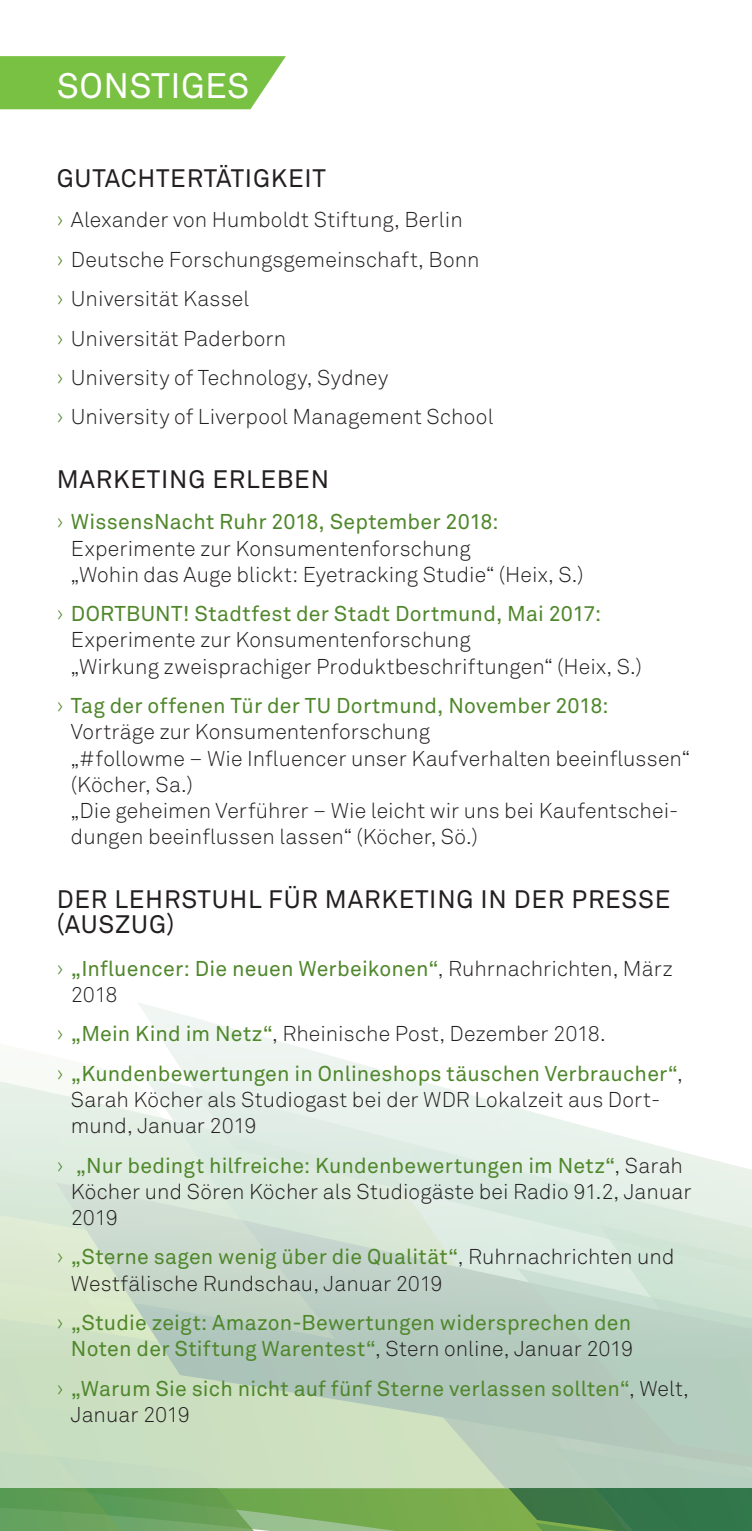
<style>
.page{position:relative;width:752px;height:1531px;background:#fff}
.page>*{position:absolute;margin:0;border:0;box-sizing:border-box;transform-origin:0 0}
.t1{font:35px "Akkurat Pro";letter-spacing:.01em;color:#fff}
.t2{font:25px/25px "Akkurat Pro";letter-spacing:.03em;color:#231f20}
.t3{font:300 21.25px/26.2px "Akkurat Pro";letter-spacing:.005em;color:#231f20}
.t4{font:21.25px/26.2px "Akkurat Pro";letter-spacing:.01em;color:#4f872b}
.s1{color:#4f872b}
.s2{font-weight:400;color:#4f872b}
.s3{font-weight:300}
.s4{font-weight:300;color:#231f20}
</style>
<div class="page">
<svg style="left:0;top:1081px;width:137px;height:143px;background:#e0ece1"></svg>
<svg style="left:137px;top:1003px;width:614px;height:221px"></svg>
<svg style="left:0;top:1224px;width:751px;height:307px;background:#b5ceb4"></svg>
<svg style="left:0;top:56px;width:286px;height:53px;background:#81c44e"></svg>
<h1 class="t1" style="left:57px;top:65px;width:194px">SONSTIGES</h1>
<p class="t2" style="left:57px;top:165px;width:270px">GUTACHTERTÄTIGKEIT</p>
<p class="t3" style="left:57px;top:200px;width:438px;line-height:39.5px"><span class="s1">›</span> Alexander von Humboldt Stiftung, Berlin<br><span class="s1">›</span> Deutsche Forschungsgemeinschaft, Bonn<br><span class="s1">›</span> Universität Kassel<br><span class="s1">›</span> Universität Paderborn<br><span class="s1">›</span> University of Technology, Sydney<br><span class="s1">›</span> University of Liverpool Management School</p>
<p class="t2" style="left:57px;top:467px;width:273px">MARKETING ERLEBEN</p>
<p class="t3" style="left:71px;top:509px;width:514px;text-indent:-14px"><span class="s1">›</span> <span class="s2">WissensNacht Ruhr 2018, September 2018:<br></span>Experimente zur Konsumentenforschung<br>„Wohin das Auge blickt: Eyetracking Studie“ (Heix, S.)</p>
<p class="t3" style="left:71px;top:601px;width:572px;text-indent:-14px"><span class="s1">›</span> <span class="s2">DORTBUNT! Stadtfest der Stadt Dortmund, Mai 2017:<br></span>Experimente zur Konsumentenforschung<br>„Wirkung zweisprachiger Produktbeschriftungen“ (Heix, S.)</p>
<p class="t3" style="left:71px;top:692px;width:620px;text-indent:-14px"><span class="s1">›</span> <span class="s2">Tag der offenen Tür der TU Dortmund, November 2018:<br></span>Vorträge zur Konsumentenforschung<br>„#followme – Wie Influencer unser Kaufverhalten beeinflussen“ (Köcher, Sa.)<br>„Die geheimen Verführer – Wie leicht wir uns bei Kaufentschei&shy;dungen beeinflussen lassen“ (Köcher, Sö.)</p>
<p class="t2" style="left:57px;top:887px;width:615px">DER LEHRSTUHL FÜR MARKETING IN DER PRESSE (AUSZUG)</p>
<p class="t4" style="left:71px;top:955px;width:603px;text-indent:-14px"><span class="s3">›</span> „Influencer: Die neuen Werbeikonen“<span class="s4">, Ruhrnachrichten, März<br>2018</span></p>
<p class="t4" style="left:57px;top:1014px;width:627px;line-height:39.5px"><span class="s3">›</span> „Mein Kind im Netz“<span class="s4">, Rheinische Post, Dezember 2018.<br></span><span class="s3">›</span> „Kundenbewertungen in Onlineshops täuschen Verbraucher“<span class="s4">,</span></p>
<p class="t3" style="left:71px;top:1086px;width:590px">Sarah Köcher als Studiogast bei der WDR Lokalzeit aus Dort&shy;mund, Januar 2019</p>
<p class="t3" style="left:71px;top:1152px;width:621px;text-indent:-14px"><span class="s1">›</span> <span class="s2">„Nur bedingt hilfreiche: Kundenbewertungen im Netz“</span>, Sarah<br>Köcher und Sören Köcher als Studiogäste bei Radio 91.2, Januar<br>2019</p>
<p class="t3" style="left:71px;top:1244px;width:604px;text-indent:-14px"><span class="s1">›</span> <span class="s2">„Sterne sagen wenig über die Qualität“</span>, Ruhrnachrichten und<br>Westfälische Rundschau, Januar 2019</p>
<p class="t4" style="left:57px;top:1309px;width:577px;text-align:right"><span class="s3">›</span> „Studie zeigt: Amazon-Bewertungen widersprechen den<br>Noten der Stiftung Warentest“<span class="s4">, Stern online, Januar 2019</span></p>
<p class="t4" style="left:71px;top:1375px;width:619px;text-indent:-14px"><span class="s3">›</span> „Warum Sie sich nicht auf fünf Sterne verlassen sollten“<span class="s4">, Welt,<br>Januar 2019</span></p>
</div>
